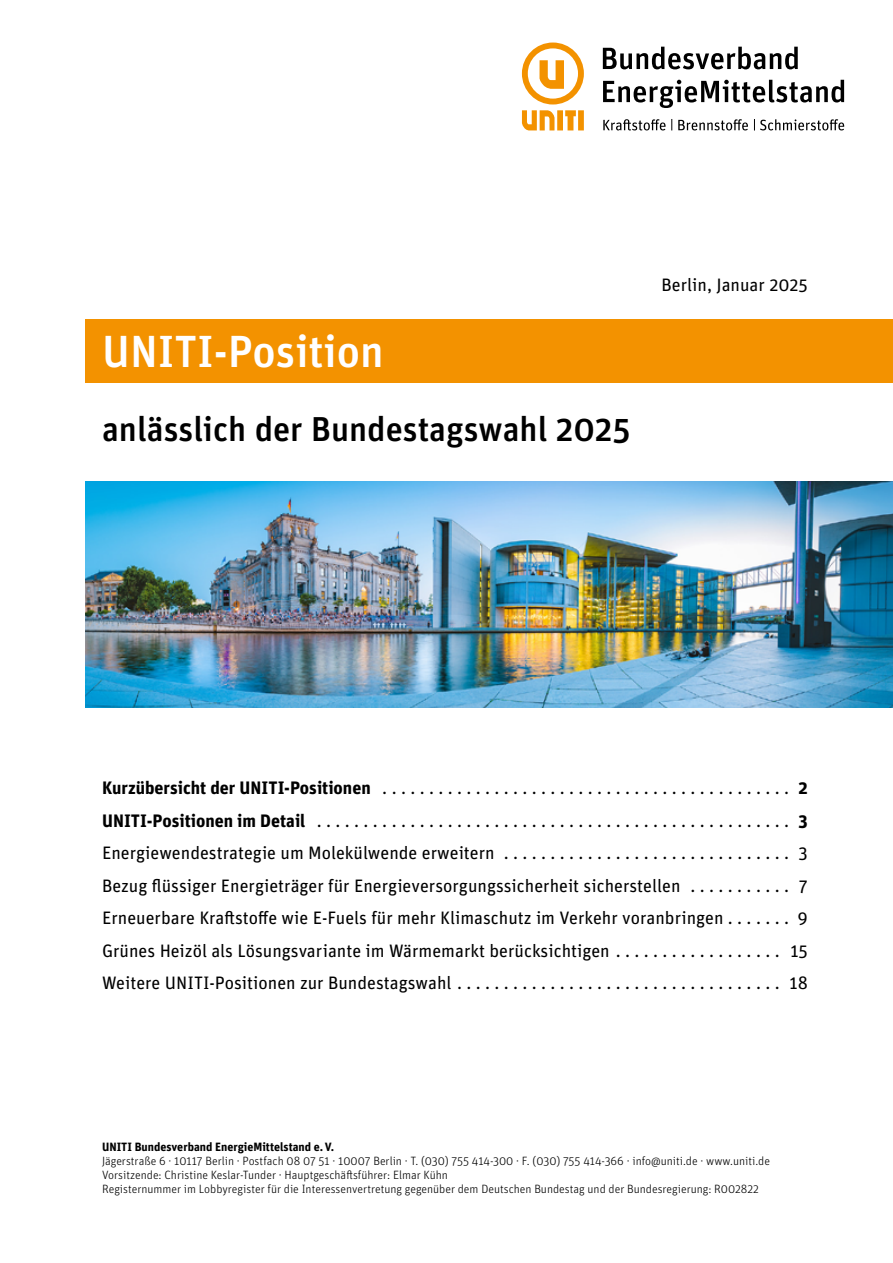
<style>
.page{position:relative;width:893px;height:1263px;background:#fff}
.page>*{position:absolute;margin:0;border:0;box-sizing:border-box;transform-origin:0 0}
.t1{font:500 45px "Unit OT";color:#fff}
.t2{font:500 34.5px "Unit OT";color:#000}
.t3{font:18px/32.5px "Unit OT";color:#000;text-align:justify}
.t4{font:300 12px/14.2px "Unit OT";color:#000}
.t5{font:700 12px "Unit OT";color:#000}
.s1{font-weight:700}
</style>
<div class="page">
<img style="left:85px;top:482px;width:808px;height:225px">
<div style="left:85px;top:319px;width:808px;height:64px;background:#f39200"></div>
<svg style="left:522px;top:43px;width:62px;height:61px"></svg>
<svg style="left:522px;top:110px;width:62px;height:20px"></svg>
<svg style="left:603px;top:47px;width:195px;height:22px"></svg>
<svg style="left:603px;top:80px;width:241px;height:28px"></svg>
<svg style="left:678px;top:119px;width:70px;height:11px"></svg>
<svg style="left:603px;top:119px;width:69px;height:11px"></svg>
<svg style="left:754px;top:119px;width:90px;height:12px"></svg>
<h1 class="t1" style="left:102px;top:323px;width:283px">UNITI-Position</h1>
<h2 class="t2" style="left:102px;top:407px;width:530px">anlässlich der Bundestagswahl 2025</h2>
<p class="t3" style="left:662px;top:268px;width:148px">Berlin, Januar 2025</p>
<p class="t3" style="left:102px;top:771px;width:707px"><span class="s1">Kurzübersicht der UNITI-Positionen</span> . . . . . . . . . . . . . . . . . . . . . . . . . . . . . . . . . . . . . . . . . . . . <span class="s1">2<br>UNITI-Positionen im Detail</span> . . . . . . . . . . . . . . . . . . . . . . . . . . . . . . . . . . . . . . . . . . . . . . . . . . . <span class="s1">3<br></span>Energiewendestrategie um Molekülwende erweitern . . . . . . . . . . . . . . . . . . . . . . . . . . . . . . . 3<br>Bezug flüssiger Energieträger für Energieversorgungssicherheit sicherstellen . . . . . . . . . . . 7<br>Erneuerbare Kraftstoffe wie E-Fuels für mehr Klimaschutz im Verkehr voranbringen . . . . . . . 9<br>Grünes Heizöl als Lösungsvariante im Wärmemarkt berücksichtigen . . . . . . . . . . . . . . . . . . 15<br>Weitere UNITI-Positionen zur Bundestagswahl . . . . . . . . . . . . . . . . . . . . . . . . . . . . . . . . . . . 18</p>
<p class="t5" style="left:102px;top:1139px;width:234px">UNITI Bundesverband EnergieMittelstand e.V.</p>
<p class="t4" style="left:102px;top:1154px;width:669px">Jägerstraße 6 · 10117 Berlin · Postfach 08 07 51 · 10007 Berlin · T. (030) 755 414-300 · F. (030) 755 414-366 · info@uniti.de · www.uniti.de<br>Vorsitzende: Christine Keslar-Tunder · Hauptgeschäftsführer: Elmar Kühn<br>Registernummer im Lobbyregister für die Interessenvertretung gegenüber dem Deutschen Bundestag und der Bundesregierung: R002822</p>
</div>
